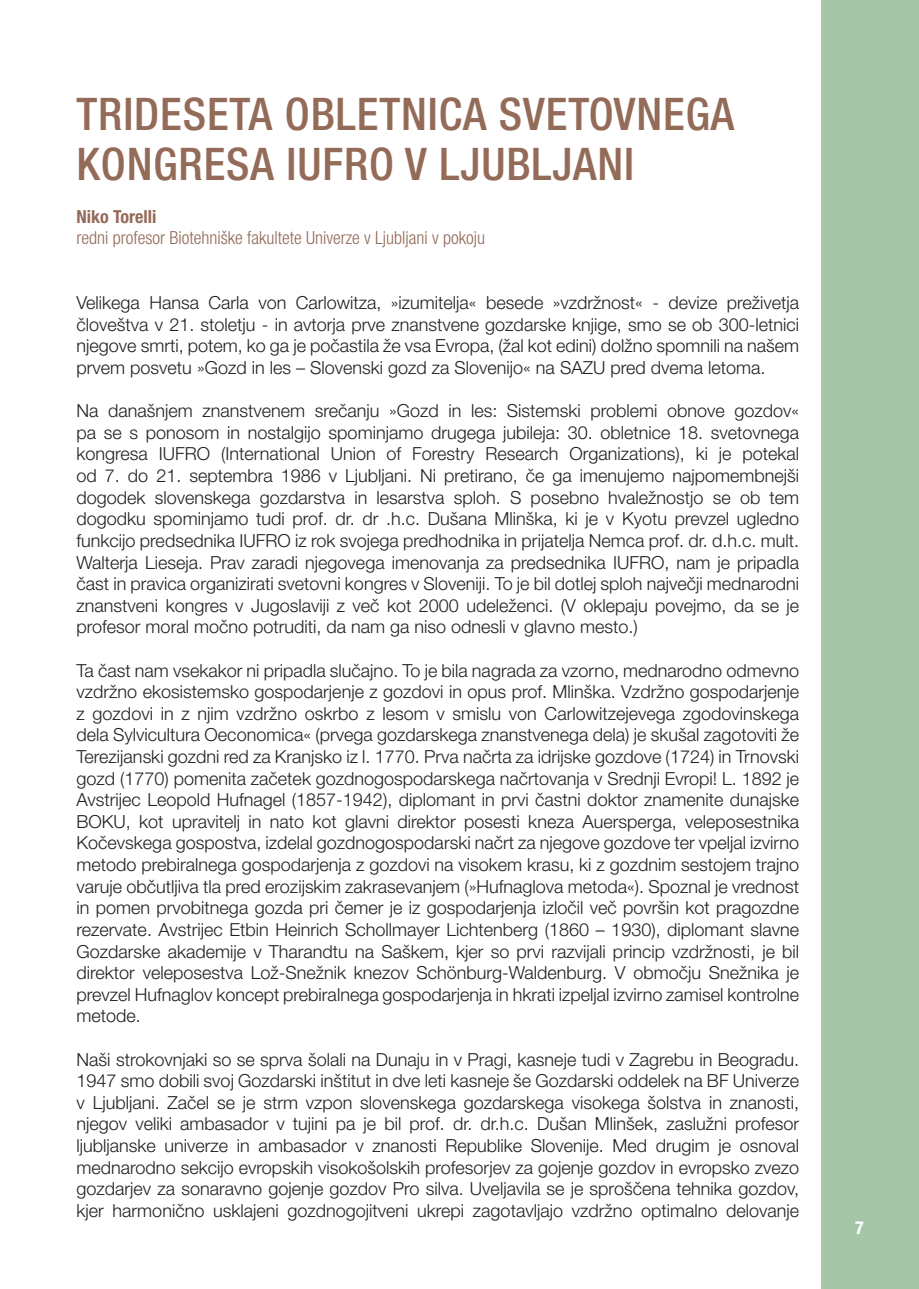
<style>
.page{position:relative;width:919px;height:1289px;background:#fff}
.page>*{position:absolute;margin:0;border:0;box-sizing:border-box;transform-origin:0 0}
.t1{font:500 condensed 45px/49.5px "Helvetica Neue LT Pro";letter-spacing:.02em;color:#936b58}
.t2{font:300 18px/21.6px "Helvetica Neue LT Pro";color:#231f20;text-align:justify}
.t3{font:300 condensed 18px "Helvetica Neue LT Pro";color:#936b58}
.t4{font:700 condensed 18px "Helvetica Neue LT Pro";color:#936b58}
.t5{font:700 condensed 18px "Helvetica Neue LT Pro";color:#fff}
</style>
<div class="page">
<div style="left:821px;top:0;width:97px;height:1288px;background:#a5c6a7"></div>
<h1 class="t1" style="left:77px;top:89px;width:659px">TRIDESETA OBLETNICA SVETOVNEGA<br>KONGRESA IUFRO V LJUBLJANI</h1>
<p class="t4" style="left:77px;top:205px;width:81px">Niko Torelli</p>
<p class="t3" style="left:77px;top:228px;width:410px">redni profesor Biotehniške fakultete Univerze v Ljubljani v pokoju</p>
<p class="t2" style="left:77px;top:291px;width:724px">Velikega Hansa Carla von Carlowitza, »izumitelja« besede »vzdržnost« - devize preživetja človeštva v 21. stoletju - in avtorja prve znanstvene gozdarske knjige, smo se ob 300-letnici njegove smrti, potem, ko ga je počastila že vsa Evropa, (žal kot edini) dolžno spomnili na našem prvem posvetu »Gozd in les – Slovenski gozd za Slovenijo« na SAZU pred dvema letoma.</p>
<p class="t2" style="left:77px;top:399px;width:724px">Na današnjem znanstvenem srečanju »Gozd in les: Sistemski problemi obnove gozdov« pa se s ponosom in nostalgijo spominjamo drugega jubileja: 30. obletnice 18. svetovnega kongresa IUFRO (International Union of Forestry Research Organizations), ki je potekal od 7. do 21. septembra 1986 v Ljubljani. Ni pretirano, če ga imenujemo najpomembnejši dogodek slovenskega gozdarstva in lesarstva sploh. S posebno hvaležnostjo se ob tem dogodku spominjamo tudi prof. dr. dr .h.c. Dušana Mlinška, ki je v Kyotu prevzel ugledno funkcijo predsednika IUFRO iz rok svojega predhodnika in prijatelja Nemca prof. dr. d.h.c. mult.<br>Walterja Lieseja. Prav zaradi njegovega imenovanja za predsednika IUFRO, nam je pripadla čast in pravica organizirati svetovni kongres v Sloveniji. To je bil dotlej sploh največji mednarodni znanstveni kongres v Jugoslaviji z več kot 2000 udeleženci. (V oklepaju povejmo, da se je profesor moral močno potruditi, da nam ga niso odnesli v glavno mesto.)</p>
<p class="t2" style="left:77px;top:659px;width:724px">Ta čast nam vsekakor ni pripadla slučajno. To je bila nagrada za vzorno, mednarodno odmevno vzdržno ekosistemsko gospodarjenje z gozdovi in opus prof. Mlinška. Vzdržno gospodarjenje z gozdovi in z njim vzdržno oskrbo z lesom v smislu von Carlowitzejevega zgodovinskega dela Sylvicultura Oeconomica« (prvega gozdarskega znanstvenega dela) je skušal zagotoviti že Terezijanski gozdni red za Kranjsko iz l. 1770. Prva načrta za idrijske gozdove (1724) in Trnovski gozd (1770) pomenita začetek gozdnogospodarskega načrtovanja v Srednji Evropi! L. 1892 je Avstrijec Leopold Hufnagel (1857-1942), diplomant in prvi častni doktor znamenite dunajske BOKU, kot upravitelj in nato kot glavni direktor posesti kneza Auersperga, veleposestnika Kočevskega gospostva, izdelal gozdnogospodarski načrt za njegove gozdove ter vpeljal izvirno metodo prebiralnega gospodarjenja z gozdovi na visokem krasu, ki z gozdnim sestojem trajno varuje občutljiva tla pred erozijskim zakrasevanjem (»Hufnaglova metoda«). Spoznal je vrednost in pomen prvobitnega gozda pri čemer je iz gospodarjenja izločil več površin kot pragozdne rezervate. Avstrijec Etbin Heinrich Schollmayer Lichtenberg (1860 – 1930), diplomant slavne Gozdarske akademije v Tharandtu na Saškem, kjer so prvi razvijali princip vzdržnosti, je bil direktor veleposestva Lož-Snežnik knezov Schönburg-Waldenburg. V območju Snežnika je prevzel Hufnaglov koncept prebiralnega gospodarjenja in hkrati izpeljal izvirno zamisel kontrolne metode.</p>
<p class="t2" style="left:77px;top:1047px;width:724px">Naši strokovnjaki so se sprva šolali na Dunaju in v Pragi, kasneje tudi v Zagrebu in Beogradu.<br>1947 smo dobili svoj Gozdarski inštitut in dve leti kasneje še Gozdarski oddelek na BF Univerze v Ljubljani. Začel se je strm vzpon slovenskega gozdarskega visokega šolstva in znanosti, njegov veliki ambasador v tujini pa je bil prof. dr. dr.h.c. Dušan Mlinšek, zaslužni profesor ljubljanske univerze in ambasador v znanosti Republike Slovenije. Med drugim je osnoval mednarodno sekcijo evropskih visokošolskih profesorjev za gojenje gozdov in evropsko zvezo gozdarjev za sonaravno gojenje gozdov Pro silva. Uveljavila se je sproščena tehnika gozdov, kjer harmonično usklajeni gozdnogojitveni ukrepi zagotavljajo vzdržno optimalno delovanje</p>
<p class="t5" style="left:855px;top:1216px;width:10px">7</p>
</div>
